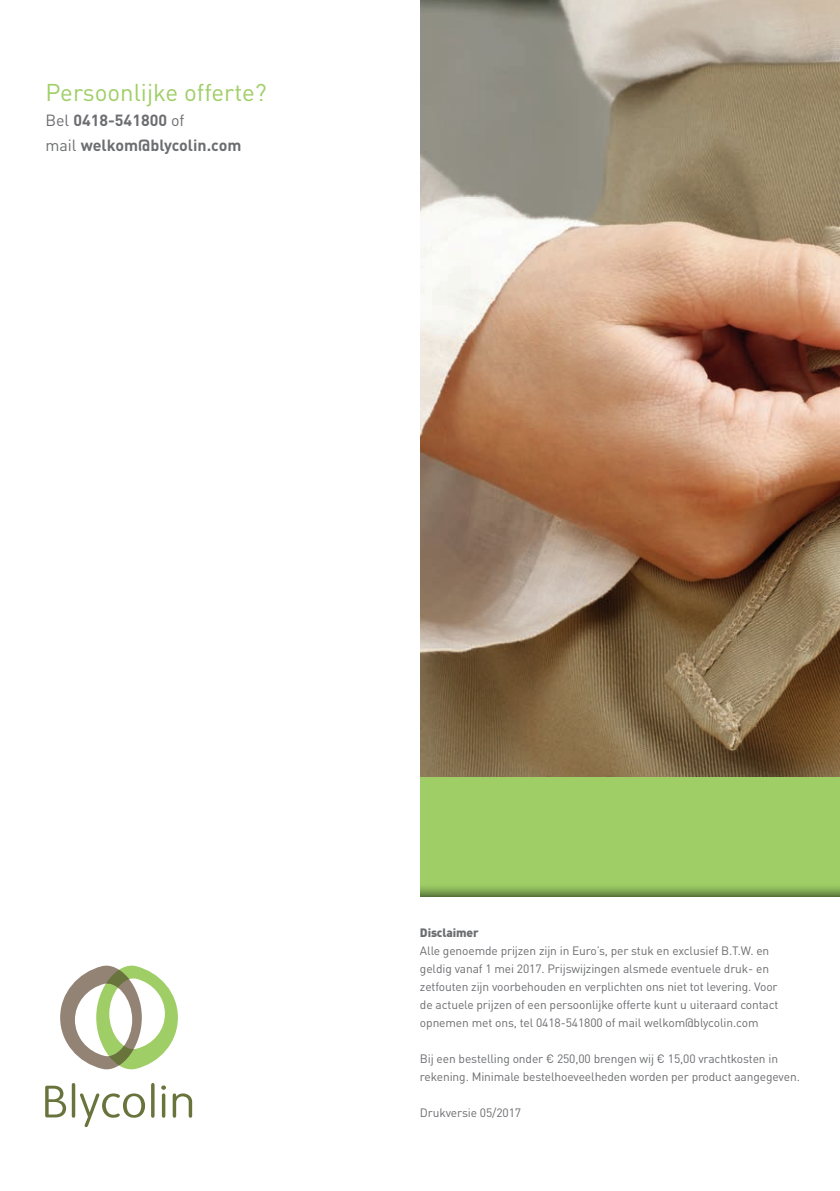
<style>
.page{position:relative;width:840px;height:1191px;background:#fff}
.page>*{position:absolute;margin:0;border:0;box-sizing:border-box;transform-origin:0 0}
.t1{font:24px "DINOT";color:#9fce66}
.t2{font:700 16px/25px "DINOT";color:#6c6d70}
.t3{font:12px/18px "DINOT";letter-spacing:-.01em;color:#6c6d70}
.t4{font:900 12px "DINOT";letter-spacing:-.01em;color:#6c6d70}
.s1{font-weight:400}
</style>
<div class="page">
<img style="left:420px;top:0;width:419px;height:777px">
<div style="left:420px;top:777px;width:419px;height:119px;background:#9fce66"></div>
<svg style="left:420px;top:887px;width:419px;height:9px;background:#7ba150"></svg>
<svg style="left:45px;top:1085px;width:21px;height:32px"></svg>
<hr style="left:72px;top:1083px;width:3px;height:34px;background:#69743d;border-radius:2px">
<svg style="left:80px;top:1093px;width:65px;height:34px"></svg>
<hr style="left:151px;top:1083px;width:3px;height:34px;background:#69743d;border-radius:2px">
<hr style="left:162px;top:1093px;width:3px;height:24px;background:#69743d;border-radius:2px">
<svg style="left:161px;top:1085px;width:5px;height:4px"></svg>
<svg style="left:173px;top:1093px;width:19px;height:24px"></svg>
<svg style="left:60px;top:965px;width:118px;height:105px"></svg>
<h1 class="t1" style="left:45px;top:76px;width:223px">Persoonlijke offerte?</h1>
<h2 class="t2" style="left:45px;top:107px;width:197px"><span class="s1">Bel</span> 0418-541800 <span class="s1">of<br>mail</span> welkom@blycolin.com</h2>
<p class="t4" style="left:420px;top:924px;width:60px">Disclaimer</p>
<p class="t3" style="left:420px;top:941px;width:360px">Alle genoemde prijzen zijn in Euro’s, per stuk en exclusief B.T.W. en geldig vanaf 1 mei 2017. Prijswijzingen alsmede eventuele druk- en zetfouten zijn voorbehouden en verplichten ons niet tot levering. Voor de actuele prijzen of een persoonlijke offerte kunt u uiteraard contact opnemen met ons, tel 0418-541800 of mail welkom@blycolin.com</p>
<p class="t3" style="left:420px;top:1049px;width:381px">Bij een bestelling onder € 250,00 brengen wij € 15,00 vrachtkosten in rekening. Minimale bestelhoeveelheden worden per product aangegeven.</p>
<p class="t3" style="left:420px;top:1103px;width:102px">Drukversie 05/2017</p>
</div>
